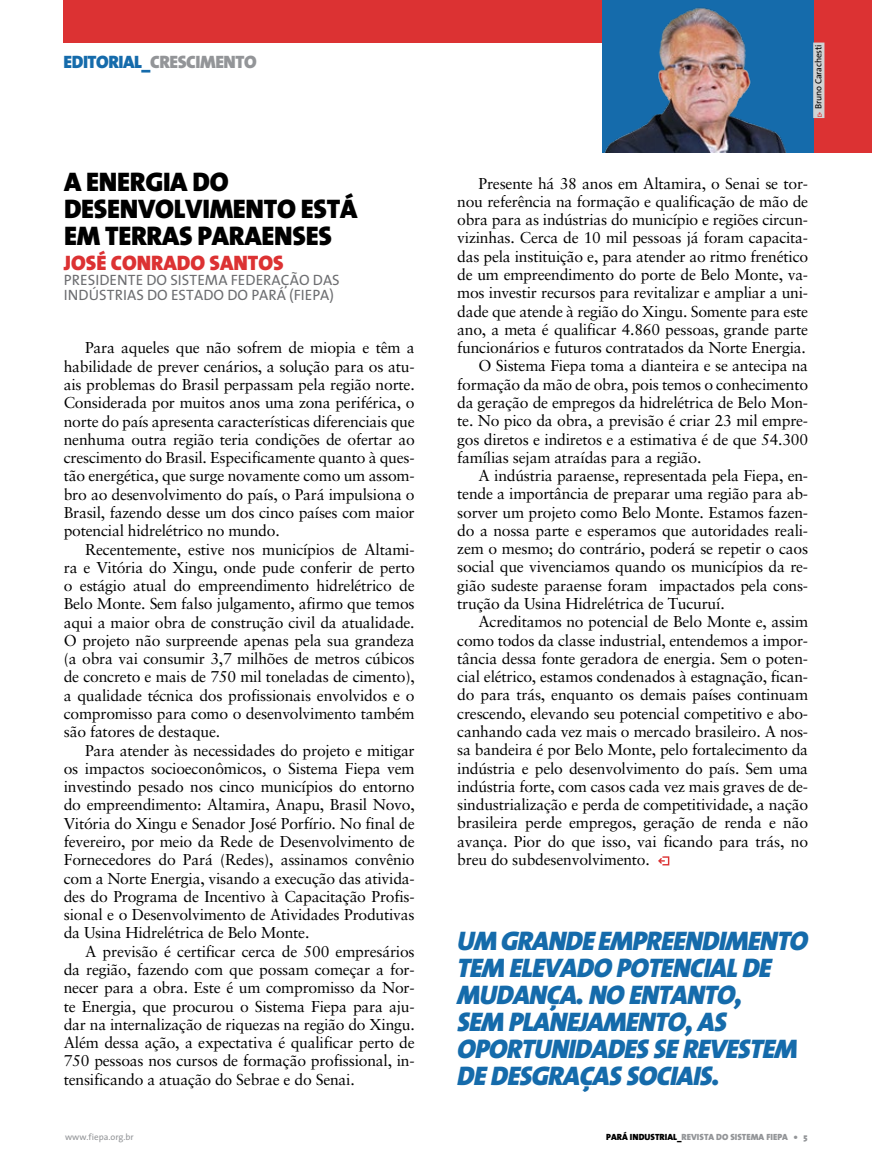
<style>
.page{position:relative;width:872px;height:1170px;background:#fff}
.page>*{position:absolute;margin:0;border:0;box-sizing:border-box;transform-origin:0 0}
.t1{font:italic 900 27px/27px "The Sans";letter-spacing:-.025em;color:#156bab}
.t2{font:900 27px/27px "The Sans";letter-spacing:-.01em;color:#000}
.t3{font:900 21px "The Sans";color:#dc3233}
.t4{font:900 18px "The Sans";letter-spacing:-.025em;color:#156bab}
.t5{font:900 18px "The Sans";color:#939598}
.t6{font:15.75px/18.3px "Sabon LT Std";letter-spacing:-.015em;color:#000;text-align:justify}
.t7{font:15px/15px "The Sans";letter-spacing:.005em;color:#6d6e71}
.t8{font:900 9px "The Sans";color:#939598}
.t9{font:9px "The Sans";letter-spacing:-.01em;color:#000}
.t10{font:9px "The Sans";color:#939598}
.t11{font:900 9px "The Sans";color:#000}
.s1{color:#939598}
.s2{font-family:"The Sans Extra Bold Expert";font-size:4.5px;color:#dc3233}
.s3{color:#000}
</style>
<div class="page">
<div style="left:64px;top:0;width:808px;height:43px;background:#dc3233"></div>
<div style="left:813px;top:0;width:59px;height:152px;background:#dc3233"></div>
<img style="left:602px;top:0;width:223px;height:152px">
<svg style="left:658px;top:856px;width:11px;height:9px"></svg>
<div style="left:813px;top:43px;width:11px;height:75px;background:#d1d3d4"></div>
<p class="t4" style="left:64px;top:46px;width:125px">ED ITORIAL_<span class="s1">CRESCIM</span></p>
<p class="t5" style="left:215px;top:46px;width:40px">ENTO</p>
<h1 class="t2" style="left:64px;top:168px;width:292px;text-indent:128px">DO<br>DESENVOLVIMENTO ESTÁ<br>EM TERRAS</h1>
<h1 class="t2" style="left:64px;top:168px;width:81px">A ENERGIA</h1>
<h1 class="t2" style="left:198px;top:222px;width:133px">PARAENSES</h1>
<h2 class="t3" style="left:64px;top:245px;width:208px">JOSÉ CONRADO SANTOS</h2>
<p class="t7" style="left:64px;top:272px;width:277px">PRESIDENTE DO SISTEMA FEDERAÇÃO DAS<br>INDÚSTRIAS DO ESTADO DO PARÁ (FI EPA)</p>
<p class="t6" style="left:64px;top:338px;width:352px;text-indent:21px">Para aqueles que não sofrem de miopia e têm a habilidade de prever cenários, a solução para os atu&shy;ais problemas do Brasil perpassam pela região norte.<br>Considerada por muitos anos uma zona periférica, o norte do país apresenta características diferenciais que nenhuma outra região teria condições de ofertar ao crescimento do Brasil. Especificamente quanto à ques&shy;tão energética, que surge novamente como um assom&shy;bro ao desenvolvimento do país, o Pará impulsiona o Brasil, fazendo desse um dos cinco países com maior potencial hidrelétrico no mundo.</p>
<p class="t6" style="left:64px;top:539px;width:352px;text-indent:21px">Recentemente, estive nos municípios de Altami&shy;ra e Vitória do Xingu, onde pude conferir de perto o estágio atual do empreendimento hidrelétrico de Belo Monte. Sem falso julgamento, afirmo que temos aqui a maior obra de construção civil da atualidade.<br>O projeto não surpreende apenas pela sua grandeza (a obra vai consumir 3,7 milhões de metros cúbicos de concreto e mais de 750 mil toneladas de cimento), a qualidade técnica dos profissionais envolvidos e o compromisso para como o desenvolvimento também são fatores de destaque.</p>
<p class="t6" style="left:64px;top:740px;width:352px;text-indent:21px">Para atender às necessidades do projeto e mitigar os impactos socioeconômicos, o Sistema Fiepa vem investindo pesado nos cinco municípios do entorno do empreendimento: Altamira, Anapu, Brasil Novo, Vitória do Xingu e Senador José Porfírio. No final de fevereiro, por meio da Rede de Desenvolvimento de Fornecedores do Pará (Redes), assinamos convênio com a Norte Energia, visando a execução das ativida&shy;des do Programa de Incentivo à Capacitação Profis&shy;sional e o Desenvolvimento de Atividades Produtivas da Usina Hidrelétrica de Belo Monte.</p>
<p class="t6" style="left:64px;top:941px;width:352px;text-indent:21px">A previsão é certificar cerca de 500 empresários da região, fazendo com que possam começar a for&shy;necer para a obra. Este é um compromisso da Nor&shy;te Energia, que procurou o Sistema Fiepa para aju&shy;dar na internalização de riquezas na região do Xingu.<br>Além dessa ação, a expectativa é qualificar perto de 750 pessoas nos cursos de formação profissional, in&shy;tensificando a atuação do Sebrae e do Senai.</p>
<p class="t9" style="left:811px;top:117px;width:74px;rotate:-90deg"><span class="s2">û</span> BRUNO CARACHESTI</p>
<p class="t6" style="left:478px;top:174px;width:331px">Presente há 38 anos em Altamira, o Senai se tor-</p>
<p class="t6" style="left:457px;top:192px;width:352px">nou referência na formação e qualificação de mão de</p>
<p class="t6" style="left:457px;top:210px;width:352px">obra para as indústrias do município e regiões circun-</p>
<p class="t6" style="left:457px;top:229px;width:352px">vizinhas. Cerca de 10 mil pessoas já foram capacita-</p>
<p class="t6" style="left:457px;top:247px;width:352px">das pela instituição e, para atender ao ritmo frenético</p>
<p class="t6" style="left:457px;top:265px;width:352px">de um empreendimento do porte de Belo Monte, va-</p>
<p class="t6" style="left:457px;top:283px;width:352px">mos investir recursos para revitalizar e ampliar a uni-</p>
<p class="t6" style="left:457px;top:302px;width:352px">dade que atende à região do Xingu. Somente para este</p>
<p class="t6" style="left:457px;top:320px;width:352px">ano, a meta é qualificar 4.860 pessoas, grande parte</p>
<p class="t6" style="left:457px;top:338px;width:350px">funcionários e futuros contratados da Norte Energia.</p>
<p class="t6" style="left:478px;top:356px;width:331px">O Sistema Fiepa toma a dianteira e se antecipa na</p>
<p class="t6" style="left:457px;top:375px;width:352px">formação da mão de obra, pois temos o conhecimento</p>
<p class="t6" style="left:457px;top:393px;width:352px">da geração de empregos da hidrelétrica de Belo Mon-</p>
<p class="t6" style="left:457px;top:411px;width:352px">te. No pico da obra, a previsão é criar 23 mil empre-</p>
<p class="t6" style="left:457px;top:429px;width:352px">gos diretos e indiretos e a estimativa é de que 54.300</p>
<p class="t6" style="left:457px;top:448px;width:246px">famílias sejam atraídas para a região.</p>
<p class="t6" style="left:478px;top:466px;width:331px">A indústria paraense, representada pela Fiepa, en-</p>
<p class="t6" style="left:457px;top:484px;width:352px">tende a importância de preparar uma região para ab-</p>
<p class="t6" style="left:457px;top:503px;width:352px">sorver um projeto como Belo Monte. Estamos fazen-</p>
<p class="t6" style="left:457px;top:521px;width:352px">do a nossa parte e esperamos que autoridades reali-</p>
<p class="t6" style="left:457px;top:539px;width:352px">zem o mesmo; do contrário, poderá se repetir o caos</p>
<p class="t6" style="left:457px;top:557px;width:352px">social que vivenciamos quando os municípios da re-</p>
<p class="t6" style="left:457px;top:576px;width:352px">gião sudeste paraense foram impactados pela cons-</p>
<p class="t6" style="left:457px;top:594px;width:269px">trução da Usina Hidrelétrica de Tucuruí.</p>
<p class="t6" style="left:478px;top:612px;width:331px">Acreditamos no potencial de Belo Monte e, assim</p>
<p class="t6" style="left:457px;top:630px;width:352px">como todos da classe industrial, entendemos a impor-</p>
<p class="t6" style="left:457px;top:649px;width:352px">tância dessa fonte geradora de energia. Sem o poten-</p>
<p class="t6" style="left:457px;top:667px;width:352px">cial elétrico, estamos condenados à estagnação, fican-</p>
<p class="t6" style="left:457px;top:685px;width:352px">do para trás, enquanto os demais países continuam</p>
<p class="t6" style="left:457px;top:704px;width:352px">crescendo, elevando seu potencial competitivo e abo-</p>
<p class="t6" style="left:457px;top:722px;width:352px">canhando cada vez mais o mercado brasileiro. A nos-</p>
<p class="t6" style="left:457px;top:740px;width:352px">sa bandeira é por Belo Monte, pelo fortalecimento da</p>
<p class="t6" style="left:457px;top:758px;width:352px">indústria e pelo desenvolvimento do país. Sem uma</p>
<p class="t6" style="left:457px;top:777px;width:352px">indústria forte, com casos cada vez mais graves de de-</p>
<p class="t6" style="left:457px;top:795px;width:352px">sindustrialização e perda de competitividade, a nação</p>
<p class="t6" style="left:457px;top:813px;width:352px">brasileira perde empregos, geração de renda e não</p>
<p class="t6" style="left:457px;top:831px;width:352px">avança. Pior do que isso, vai ficando para trás, no</p>
<p class="t6" style="left:457px;top:850px;width:194px">breu do subdesenvolvimento.</p>
<h1 class="t1" style="left:457px;top:926px;width:352px">UM GRANDE EMPREENDIMENTO<br>TEM ELEVADO POTENCIAL DE<br>MUDANÇA. NO ENTANTO,<br>SEM PLANEJAMENTO, AS<br>OPORTUNIDADES SE REVESTEM<br>DE DESGRAÇAS SOCIAIS.</h1>
<p class="t10" style="left:65px;top:1129px;width:70px">WWW.FIEPA.ORG.BR</p>
<p class="t11" style="left:606px;top:1128px;width:7px">PARÁ</p>
<p class="t11" style="left:630px;top:1128px;width:35px">INDUSTRIAL</p>
<p class="t8" style="left:677px;top:1128px;width:132px"><span class="s3">_</span>REVISTA DO SISTEMA FIEPA • 5</p>
</div>
